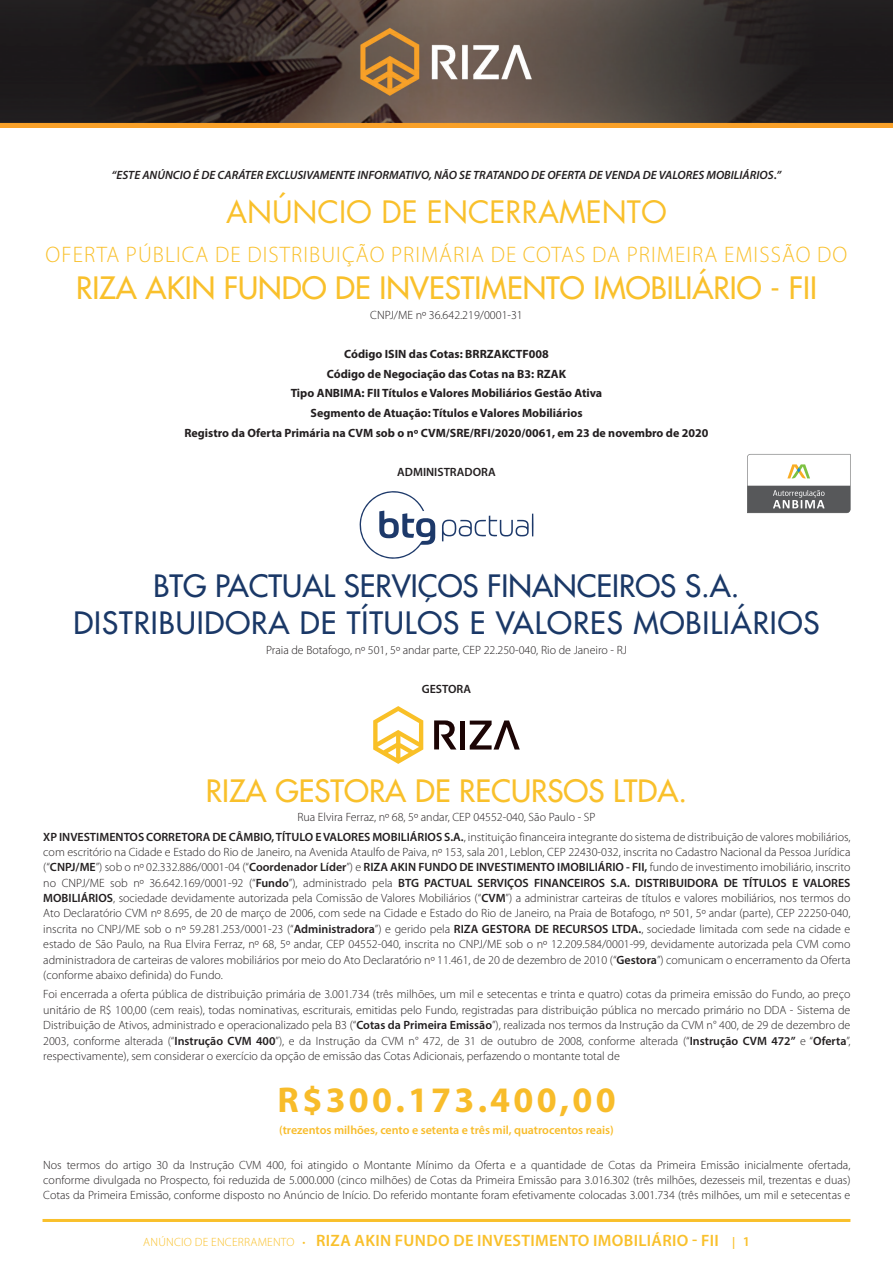
<style>
.page{position:relative;width:893px;height:1263px;background:#fff}
.page>*{position:absolute;margin:0;border:0;box-sizing:border-box;transform-origin:0 0}
.t1{font:700 36px "Myriad Pro";letter-spacing:.09em;color:#f8bc2a}
.t2{font:30px/37.7px "Futura";letter-spacing:.03em;color:#1a3867;text-align:center}
.t3{font:30px "Futura";color:#f9c02b}
.t4{font:30px "Futura";color:#f9c02b}
.t5{font:300 22.5px "Myriad Pro";letter-spacing:.05em;color:#f9c02b}
.t6{font:600 16.5px "Myriad Pro";letter-spacing:.02em;color:#f9c02b}
.t7{font:300 12px/15.3px "Myriad Pro";color:#231f20;text-align:justify}
.t8{font:700 12px/19.6px "Myriad Pro";color:#231f20;text-align:center}
.t9{font:italic 600 12px "Myriad Pro";color:#231f20}
.t10{font:600 12px "Myriad Pro";color:#f8bc2a}
.t11{font:600 12px "Myriad Pro";color:#231f20}
.s1{font-style:normal}
.s2{font-weight:600}
.s3{font-weight:300;font-size:12px}
.s4{font-size:12px}
.s5{font-size:13.5px}
</style>
<div class="page">
<hr style="left:43px;top:1219px;width:807px;height:3px;background:#f9c02b">
<img style="left:0;top:0;width:893px;height:127px">
<svg style="left:359px;top:491px;width:76px;height:68px"></svg>
<svg style="left:442px;top:514px;width:91px;height:27px"></svg>
<svg style="left:373px;top:706px;width:50px;height:58px"></svg>
<svg style="left:434px;top:720px;width:22px;height:29px"></svg>
<div style="left:460px;top:721px;width:5px;height:28px;background:#1c0505"></div>
<svg style="left:470px;top:720px;width:50px;height:29px"></svg>
<svg style="left:747px;top:454px;width:103px;height:59px"></svg>
<p class="t9" style="left:112px;top:167px;width:671px">“ESTE ANÚNCIO É DE CARÁTER EXCLUSIVAMENTE INFORMATIVO, NÃO SE TRATANDO DE OFERTA DE VENDA DE VALORES MOBILIÁRIOS<span class="s1">.</span>”</p>
<h2 class="t4" style="left:226px;top:192px;width:442px">ANÚNCIO DE ENCERRAMENTO</h2>
<h3 class="t5" style="left:46px;top:242px;width:803px">OFERTA PÚBLICA DE DISTRIBUIÇÃO PRIMÁRIA DE COTAS DA PRIMEIRA EMISSÃO DO</h3>
<h2 class="t3" style="left:76px;top:269px;width:742px">RIZA AKIN FUNDO DE INVESTIMENTO IMOBILIÁRIO - FII</h2>
<p class="t7" style="left:370px;top:308px;width:154px">CNPJ/ME nº 36.642.219/0001-31</p>
<p class="t8" style="left:184px;top:344px;width:526px">Código ISIN das Cotas: BRRZAKCTF008<br>Código de Negociação das Cotas na B3: RZAK<br>Tipo ANBIMA: FII Títulos e Valores Mobiliários Gestão Ativa<br>Segmento de Atuação: Títulos e Valores Mobiliários<br>Registro da Oferta Primária na CVM sob o nº CVM/SRE/RFI/2020/0061, em 23 de novembro de 2020</p>
<p class="t11" style="left:397px;top:464px;width:100px">ADMINISTRADORA</p>
<h2 class="t2" style="left:73px;top:567px;width:748px">BTG PACTUAL SERVIÇOS FINANCEIROS S.A.<br>DISTRIBUIDORA DE TÍTULOS E VALORES MOBILIÁRIOS</h2>
<p class="t7" style="left:266px;top:643px;width:362px">Praia de Botafogo, nº 501, 5º andar parte, CEP 22.250-040, Rio de Janeiro - RJ</p>
<p class="t11" style="left:422px;top:682px;width:51px">GESTORA</p>
<h2 class="t3" style="left:206px;top:771px;width:483px">RIZA GESTORA DE RECURSOS LTDA.</h2>
<p class="t7" style="left:43px;top:807px;width:809px;line-height:19.6px;text-align:center">Rua Elvira Ferraz, nº 68, 5º andar, CEP 04552-040, São Paulo - SP<br><span class="s2">XP INVESTIMENTOS CORRETORA DE CÂMBIO, TÍTULO E VALORES MOBILIÁRIOS S.A.</span>, instituição financeira integrante do sistema de distribuição de valores mobiliários,</p>
<p class="t7" style="left:43px;top:845px;width:809px">com escritório na Cidade e Estado do Rio de Janeiro, na Avenida Ataulfo de Paiva, nº 153, sala 201, Leblon, CEP 22430-032, inscrita no Cadastro Nacional da Pessoa Jurídica (“<span class="s2">CNPJ/ME</span>”) sob o nº 02.332.886/0001-04 (“<span class="s2">Coordenador Líder</span>”) e <span class="s2">RIZA AKIN FUNDO DE INVESTIMENTO IMOBILIÁRIO - FII,</span> fundo de investimento imobiliário, inscrito no CNPJ/ME sob nº 36.642.169/0001-92 (“<span class="s2">Fundo</span>”), administrado pela <span class="s2">BTG PACTUAL SERVIÇOS FINANCEIROS S.A. DISTRIBUIDORA DE TÍTULOS E VALORES MOBILIÁRIOS</span>, sociedade devidamente autorizada pela Comissão de Valores Mobiliários (“<span class="s2">CVM</span>”) a administrar carteiras de títulos e valores mobiliários, nos termos do Ato Declaratório CVM nº 8.695, de 20 de março de 2006, com sede na Cidade e Estado do Rio de Janeiro, na Praia de Botafogo, nº 501, 5º andar (parte), CEP 22250-040, inscrita no CNPJ/ME sob o nº 59.281.253/0001-23 (“<span class="s2">Administradora</span>”) e gerido pela <span class="s2">RIZA GESTORA DE RECURSOS LTDA.</span>, sociedade limitada com sede na cidade e estado de São Paulo, na Rua Elvira Ferraz, nº 68, 5º andar, CEP 04552-040, inscrita no CNPJ/ME sob o nº 12.209.584/0001-99, devidamente autorizada pela CVM como administradora de carteiras de valores mobiliários por meio do Ato Declaratório nº 11.461, de 20 de dezembro de 2010 (“<span class="s2">Gestora</span>”) comunicam o encerramento da Oferta (conforme abaixo definida) do Fundo.</p>
<p class="t7" style="left:43px;top:987px;width:809px">Foi encerrada a oferta pública de distribuição primária de 3.001.734 (três milhões, um mil e setecentas e trinta e quatro) cotas da primeira emissão do Fundo, ao preço unitário de R$ 100,00 (cem reais), todas nominativas, escriturais, emitidas pelo Fundo, registradas para distribuição pública no mercado primário no DDA - Sistema de Distribuição de Ativos, administrado e operacionalizado pela B3 (“<span class="s2">Cotas da Primeira Emissão</span>”), realizada nos termos da Instrução da CVM n° 400, de 29 de dezembro de 2003, conforme alterada (“<span class="s2">Instrução CVM 400</span>”), e da Instrução da CVM n° 472, de 31 de outubro de 2008, conforme alterada (“<span class="s2">Instrução CVM 472”</span> e “<span class="s2">Oferta</span>”, respectivamente), sem considerar o exercício da opção de emissão das Cotas Adicionais, perfazendo o montante total de</p>
<h1 class="t1" style="left:278px;top:1076px;width:340px">R$300.173.400,00</h1>
<p class="t10" style="left:279px;top:1122px;width:336px">(trezentos milhões, cento e setenta e três mil, quatrocentos reais)</p>
<p class="t7" style="left:43px;top:1157px;width:809px">Nos termos do artigo 30 da Instrução CVM 400, foi atingido o Montante Mínimo da Oferta e a quantidade de Cotas da Primeira Emissão inicialmente ofertada, conforme divulgada no Prospecto, foi reduzida de 5.000.000 (cinco milhões) de Cotas da Primeira Emissão para 3.016.302 (três milhões, dezesseis mil, trezentas e duas)<br>Cotas da Primeira Emissão, conforme disposto no Anúncio de Início. Do referido montante foram efetivamente colocadas 3.001.734 (três milhões, um mil e setecentas e</p>
<h3 class="t6" style="left:143px;top:1229px;width:608px"><span class="s3">ANÚNCIO DE ENCERRAMENTO •</span> RIZA AKIN FUNDO DE INVESTIMENTO IMOBILIÁRIO - FII <span class="s4">|</span> <span class="s5">1</span></h3>
</div>
